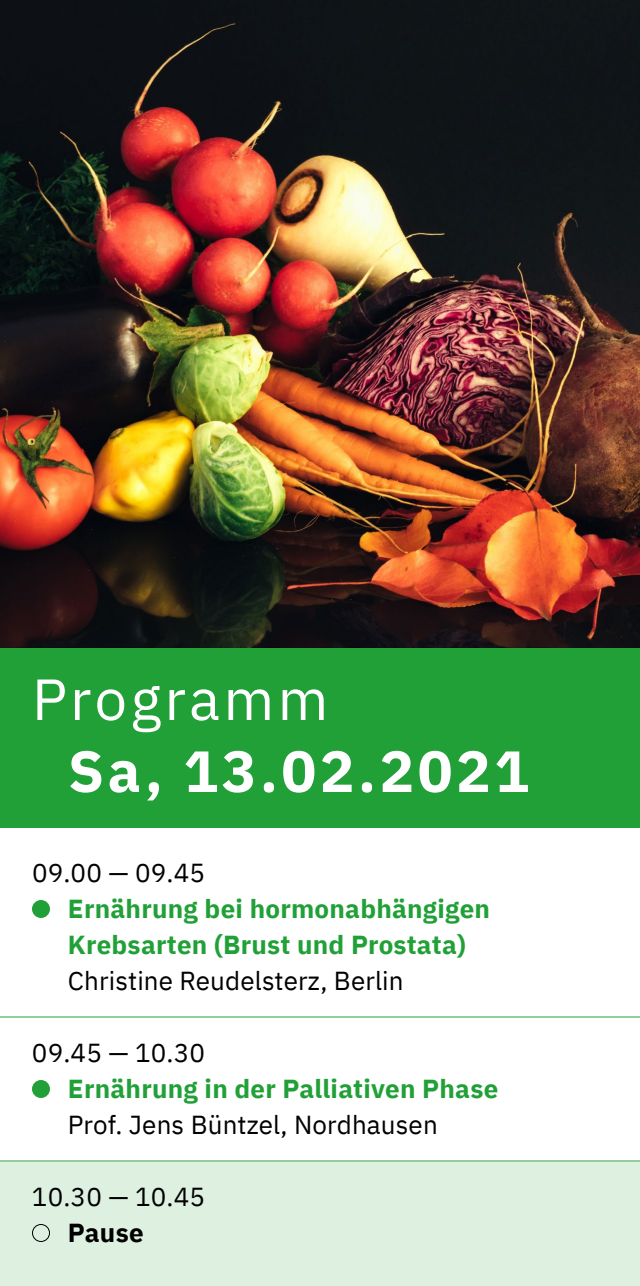
<style>
.page{position:relative;width:640px;height:1286px;background:#fff}
.page>*{position:absolute;margin:0;border:0;box-sizing:border-box;transform-origin:0 0}
.t1{font:700 58px "IBM Plex Sans";letter-spacing:.06em;color:#fff}
.t2{font:58px "IBM Plex Sans";letter-spacing:.06em;color:#fff}
.t3{font:26px "IBM Plex Sans";letter-spacing:.005em;color:#000}
.t4{font:700 26px/36px "IBM Plex Sans";letter-spacing:.01em;color:#21a038}
.t5{font:700 26px "IBM Plex Sans";letter-spacing:.01em;color:#000}
</style>
<div class="page">
<div style="left:0;top:1162px;width:639px;height:124px;background:#def1e1"></div>
<div style="left:0;top:648px;width:640px;height:180px;background:#21a038"></div>
<hr style="left:0;top:1016px;width:640px;height:2px;background:#90cf9c">
<hr style="left:0;top:1160px;width:640px;height:2px;background:#90cf9c">
<img style="left:0;top:0;width:640px;height:648px">
<div style="left:32px;top:900px;width:18px;height:18px;background:#21a038;border-radius:50%"></div>
<div style="left:32px;top:1080px;width:18px;height:18px;background:#21a038;border-radius:50%"></div>
<div style="left:32px;top:1224px;width:18px;height:18px;border:1px solid #000;border-radius:50%"></div>
<h1 class="t2" style="left:32px;top:655px;width:298px">Programm</h1>
<h1 class="t1" style="left:68px;top:725px;width:463px">Sa, 13.02.2021</h1>
<p class="t3" style="left:32px;top:853px;width:175px">09.00 — 09.45</p>
<p class="t4" style="left:68px;top:889px;width:424px">Ernährung bei hormonabhängigen<br>Krebsarten (Brust und Prostata)</p>
<p class="t3" style="left:68px;top:961px;width:337px">Christine Reudelsterz, Berlin</p>
<p class="t3" style="left:32px;top:1033px;width:175px">09.45 — 10.30</p>
<p class="t4" style="left:68px;top:1069px;width:432px">Ernährung in der Palliativen Phase</p>
<p class="t3" style="left:68px;top:1105px;width:371px">Prof. Jens Büntzel, Nordhausen</p>
<p class="t3" style="left:32px;top:1177px;width:175px">10.30 — 10.45</p>
<p class="t5" style="left:68px;top:1212px;width:77px">Pause</p>
</div>
